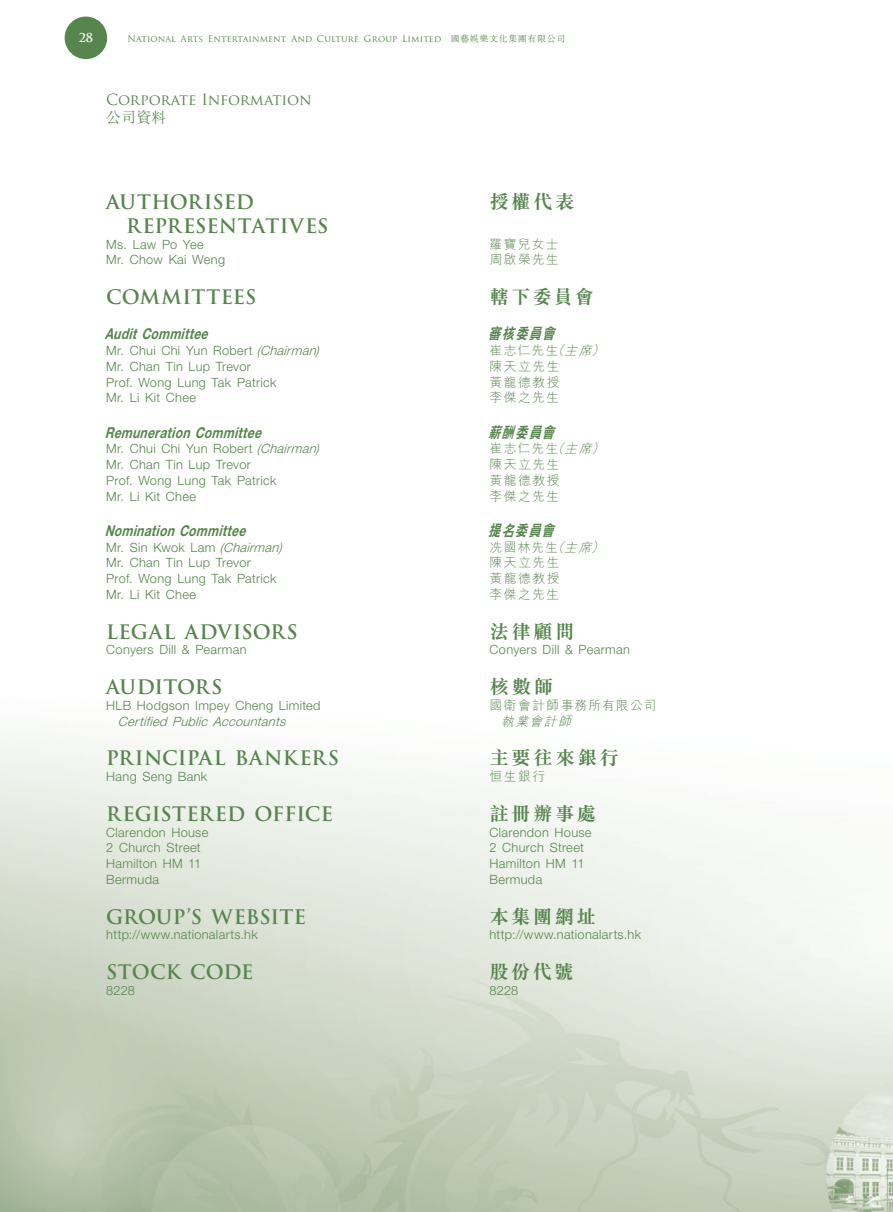
<style>
.page{position:relative;width:893px;height:1212px;background:#fff}
.page>*{position:absolute;margin:0;border:0;box-sizing:border-box;transform-origin:0 0}
._03_H1{font:700 19.5px/24px "Trajan Pro";letter-spacing:.005em;color:#56854d}
._03_H1-2{font:700 19.5px "M Sung HK";letter-spacing:.115em;color:#56854d}
._04___H2{font:italic 700 15px "Helvetica Neue LT Std";color:#56854d;scale:.8 1}
.t1{font:15px "Trajan Pro";letter-spacing:-.005em;color:#56854d}
._04___H2-2{font:italic 800 15px "C Hei 2 HK";color:#56854d;scale:.8 1}
.t2{font:300 15px "M Sung HK";color:#56854d}
._31_table_tab_6pt{font:300 12.75px "Helvetica Neue LT Std";letter-spacing:.025em;color:#56854d}
._31_table_tab_6pt-2{font:300 12.75px "M Hei HK";letter-spacing:.11em;color:#56854d}
._31_table_tab_6pt-3{font:italic 300 12.75px "Helvetica Neue LT Std";color:#56854d}
._31_table_tab_6pt-4{font:italic 300 12.75px "M Hei HK";color:#56854d}
.t3{font:700 12px "Trajan Pro";color:#fff}
.t4{font:9px "Trajan Pro";letter-spacing:.015em;color:#56854d}
.s1{font-family:"M Sung HK";font-weight:300}
.s2{font-style:italic}
</style>
<div class="page">
<div style="left:65px;top:17px;width:42px;height:42px;background:#56854d;border-radius:50%"></div>
<p class="t3" style="left:79px;top:31px;width:16px">28</p>
<p class="t4" style="left:128px;top:33px;width:439px">National Arts Entertainment And Culture Group Limited <span class="s1">國藝娛樂文化集團有限公司</span></p>
<p class="t1" style="left:106px;top:90px;width:207px">Corporate Information</p>
<p class="t2" style="left:106px;top:107px;width:61px">公司資料</p>
<p class="_03_H1" style="left:126px;top:190px;width:204px;text-indent:-20px">AUTHORISED<br>REPRESENTATIVES</p>
<p class="_31_table_tab_6pt" style="left:106px;top:236px;width:99px">Ms. Law Po Yee</p>
<p class="_31_table_tab_6pt" style="left:106px;top:252px;width:120px">Mr. Chow Kai Weng</p>
<p class="_03_H1" style="left:106px;top:285px;width:152px">COMMITTEES</p>
<p class="_04___H2" style="left:105px;top:325px;width:136px">AuditCommittee</p>
<p class="_31_table_tab_6pt" style="left:106px;top:343px;width:215px">Mr. Chui Chi Yun Robert <span class="s2">(Chairman)</span></p>
<p class="_31_table_tab_6pt" style="left:106px;top:358px;width:146px">Mr. Chan Tin Lup Trevor</p>
<p class="_31_table_tab_6pt" style="left:106px;top:374px;width:172px">Prof. Wong Lung Tak Patrick</p>
<p class="_31_table_tab_6pt" style="left:106px;top:390px;width:91px">Mr. Li Kit Chee</p>
<p class="_04___H2" style="left:105px;top:423px;width:203px">RemunerationCommittee</p>
<p class="_31_table_tab_6pt" style="left:106px;top:441px;width:215px">Mr. Chui Chi Yun Robert <span class="s2">(Chairman)</span></p>
<p class="_31_table_tab_6pt" style="left:106px;top:457px;width:146px">Mr. Chan Tin Lup Trevor</p>
<p class="_31_table_tab_6pt" style="left:106px;top:472px;width:172px">Prof. Wong Lung Tak Patrick</p>
<p class="_31_table_tab_6pt" style="left:106px;top:488px;width:91px">Mr. Li Kit Chee</p>
<p class="_04___H2" style="left:105px;top:521px;width:183px">NominationCommittee</p>
<p class="_31_table_tab_6pt" style="left:106px;top:539px;width:178px">M r. S i n Kw o k L a m <span class="s2">(Chairman)</span></p>
<p class="_31_table_tab_6pt" style="left:106px;top:555px;width:146px">Mr. Chan Tin Lup Trevor</p>
<p class="_31_table_tab_6pt" style="left:106px;top:571px;width:172px">Prof. Wong Lung Tak Patrick</p>
<p class="_31_table_tab_6pt" style="left:106px;top:586px;width:91px">Mr. Li Kit Chee</p>
<p class="_03_H1" style="left:106px;top:620px;width:193px">LEGAL ADVISORS</p>
<p class="_31_table_tab_6pt" style="left:106px;top:642px;width:142px">Conyers Dill &amp; Pearman</p>
<p class="_03_H1" style="left:106px;top:675px;width:118px">AUDITORS</p>
<p class="_31_table_tab_6pt" style="left:106px;top:697px;width:216px">HLB Hodgson Impey Cheng Limited</p>
<p class="_31_table_tab_6pt-3" style="left:118px;top:713px;width:173px">Certified Public Accountants</p>
<p class="_03_H1" style="left:106px;top:746px;width:234px">PRINCIPAL BANKERS</p>
<p class="_31_table_tab_6pt" style="left:106px;top:769px;width:102px">Hang Seng Bank</p>
<p class="_03_H1" style="left:106px;top:802px;width:228px">REGISTERED OFFICE</p>
<p class="_31_table_tab_6pt" style="left:106px;top:824px;width:104px">Clarendon House</p>
<p class="_31_table_tab_6pt" style="left:106px;top:840px;width:96px">2 Church Street</p>
<p class="_31_table_tab_6pt" style="left:106px;top:856px;width:97px">Hamilton HM 11</p>
<p class="_31_table_tab_6pt" style="left:106px;top:871px;width:54px">Bermuda</p>
<p class="_03_H1" style="left:106px;top:905px;width:201px">GROUP’S WEBSITE</p>
<p class="_31_table_tab_6pt" style="left:106px;top:927px;width:153px">http://www.nationalarts.hk</p>
<p class="_03_H1" style="left:106px;top:960px;width:149px">STOCK CODE</p>
<p class="_31_table_tab_6pt" style="left:106px;top:982px;width:30px">8228</p>
<p class="_03_H1-2" style="left:490px;top:188px;width:87px">授權代表</p>
<p class="_31_table_tab_6pt-2" style="left:490px;top:235px;width:70px">羅寶兒女士</p>
<p class="_31_table_tab_6pt-2" style="left:490px;top:251px;width:71px">周啟榮先生</p>
<p class="_03_H1-2" style="left:490px;top:283px;width:106px">轄下委員會</p>
<p class="_04___H2-2" style="left:488px;top:324px;width:91px">審核委員會</p>
<p class="_31_table_tab_6pt-2" style="left:490px;top:341px;width:120px">崔志仁先生<span class="s2">（主席）</span></p>
<p class="_31_table_tab_6pt-2" style="left:490px;top:357px;width:71px">陳天立先生</p>
<p class="_31_table_tab_6pt-2" style="left:490px;top:373px;width:72px">黃龍德教授</p>
<p class="_31_table_tab_6pt-2" style="left:490px;top:389px;width:71px">李傑之先生</p>
<p class="_04___H2-2" style="left:488px;top:422px;width:91px">薪酬委員會</p>
<p class="_31_table_tab_6pt-2" style="left:490px;top:440px;width:120px">崔志仁先生<span class="s2">（主席）</span></p>
<p class="_31_table_tab_6pt-2" style="left:490px;top:455px;width:71px">陳天立先生</p>
<p class="_31_table_tab_6pt-2" style="left:490px;top:471px;width:72px">黃龍德教授</p>
<p class="_31_table_tab_6pt-2" style="left:490px;top:487px;width:71px">李傑之先生</p>
<p class="_04___H2-2" style="left:488px;top:520px;width:90px">提名委員會</p>
<p class="_31_table_tab_6pt-2" style="left:490px;top:538px;width:120px">冼國林先生<span class="s2">（主席）</span></p>
<p class="_31_table_tab_6pt-2" style="left:490px;top:554px;width:71px">陳天立先生</p>
<p class="_31_table_tab_6pt-2" style="left:490px;top:569px;width:72px">黃龍德教授</p>
<p class="_31_table_tab_6pt-2" style="left:490px;top:585px;width:71px">李傑之先生</p>
<p class="_03_H1-2" style="left:490px;top:618px;width:86px">法律顧問</p>
<p class="_31_table_tab_6pt" style="left:490px;top:642px;width:142px">Conyers Dill &amp; Pearman</p>
<p class="_03_H1-2" style="left:490px;top:673px;width:65px">核數師</p>
<p class="_31_table_tab_6pt-2" style="left:490px;top:696px;width:168px">國衛會計師事務所有限公司</p>
<p class="_31_table_tab_6pt-4" style="left:501px;top:712px;width:76px">執業會計師</p>
<p class="_03_H1-2" style="left:490px;top:744px;width:131px">主要往來銀行</p>
<p class="_31_table_tab_6pt-2" style="left:490px;top:767px;width:57px">恒生銀行</p>
<p class="_03_H1-2" style="left:490px;top:800px;width:108px">註冊辦事處</p>
<p class="_31_table_tab_6pt" style="left:490px;top:824px;width:104px">Clarendon House</p>
<p class="_31_table_tab_6pt" style="left:490px;top:840px;width:96px">2 Church Street</p>
<p class="_31_table_tab_6pt" style="left:490px;top:856px;width:97px">Hamilton HM 11</p>
<p class="_31_table_tab_6pt" style="left:490px;top:871px;width:54px">Bermuda</p>
<p class="_03_H1-2" style="left:490px;top:903px;width:108px">本集團網址</p>
<p class="_31_table_tab_6pt" style="left:490px;top:927px;width:153px">http://www.nationalarts.hk</p>
<p class="_03_H1-2" style="left:490px;top:958px;width:86px">股份代號</p>
<p class="_31_table_tab_6pt" style="left:490px;top:982px;width:30px">8228</p>
</div>
